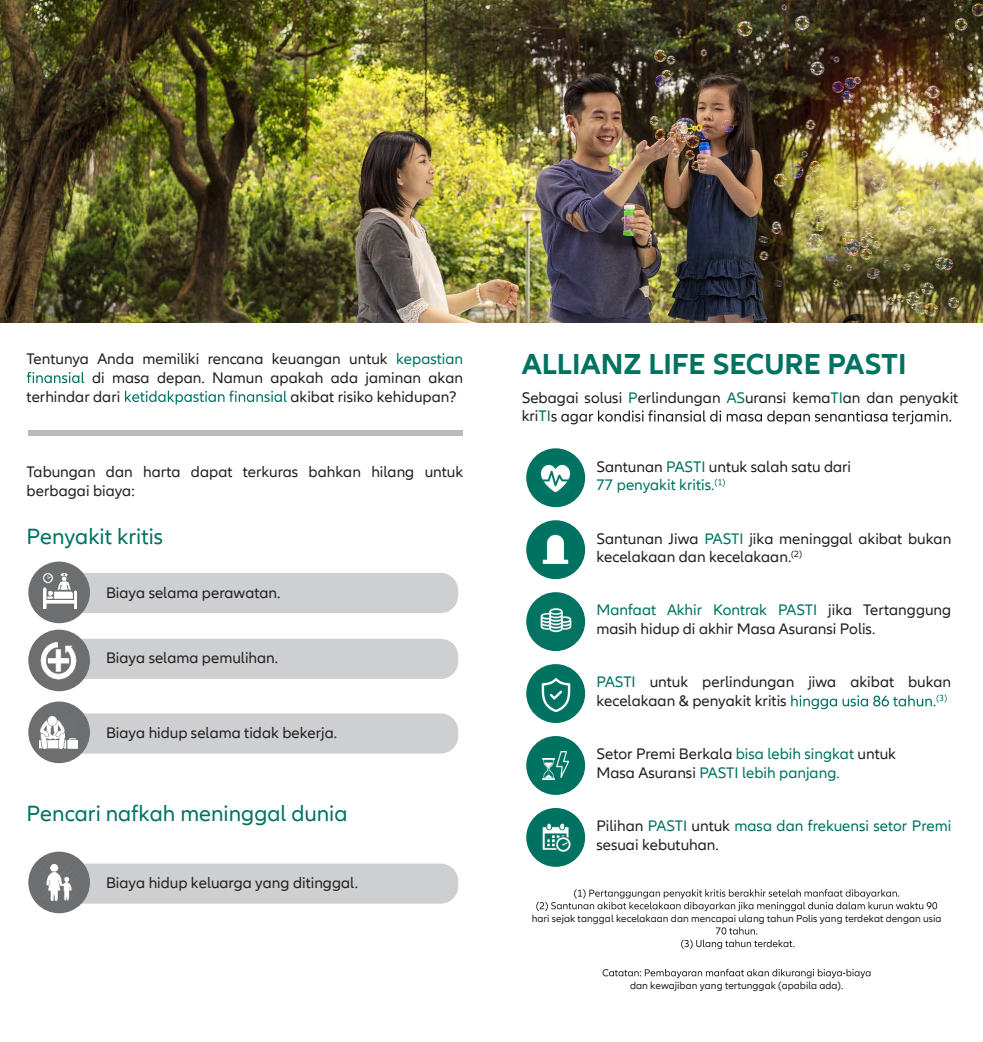
<style>
.page{position:relative;width:983px;height:1042px;background:#fff}
.page>*{position:absolute;margin:0;border:0;box-sizing:border-box;transform-origin:0 0}
.t1{font:700 29.75px "Allianz Neo";color:#007261}
.t2{font:22.75px "Allianz Neo";color:#007261}
.t3{font:15.75px/18.9px "Allianz Neo";color:#231f20}
.t4{font:15.75px/18.9px "Allianz Neo";color:#007261}
.t5{font:10.5px "Allianz Neo";color:#231f20}
.s1{color:#007261}
.s2{color:#231f20}
</style>
<div class="page">
<img style="left:0;top:0;width:982px;height:323px">
<svg style="left:27px;top:372px;width:57px;height:11px"></svg>
<svg style="left:125px;top:391px;width:162px;height:14px"></svg>
<svg style="left:551px;top:410px;width:399px;height:14px"></svg>
<svg style="left:714px;top:479px;width:10px;height:8px"></svg>
<div style="left:28px;top:430px;width:435px;height:5px;background:#b8babc"></div>
<div style="left:526px;top:448px;width:59px;height:59px;background:#007261;border-radius:50%"></div>
<div style="left:526px;top:520px;width:59px;height:59px;background:#007261;border-radius:50%"></div>
<div style="left:526px;top:592px;width:59px;height:59px;background:#007261;border-radius:50%"></div>
<svg style="left:791px;top:694px;width:155px;height:15px"></svg>
<div style="left:526px;top:664px;width:59px;height:59px;background:#007261;border-radius:50%"></div>
<div style="left:526px;top:736px;width:59px;height:59px;background:#007261;border-radius:50%"></div>
<div style="left:526px;top:808px;width:59px;height:59px;background:#007261;border-radius:50%"></div>
<svg style="left:536px;top:889px;width:400px;height:22px"></svg>
<svg style="left:681px;top:927px;width:113px;height:22px"></svg>
<svg style="left:602px;top:969px;width:268px;height:9px"></svg>
<div style="left:65px;top:573px;width:393px;height:40px;background:#cdcfd0;border-radius:18px"></div>
<div style="left:65px;top:639px;width:393px;height:40px;background:#cdcfd0;border-radius:17px"></div>
<div style="left:65px;top:713px;width:393px;height:40px;background:#cdcfd0;border-radius:18px"></div>
<div style="left:28px;top:561px;width:62px;height:62px;background:#6d6e70;border-radius:50%"></div>
<div style="left:28px;top:629px;width:62px;height:62px;background:#6d6e70;border-radius:50%"></div>
<div style="left:28px;top:701px;width:62px;height:62px;background:#6d6e70;border-radius:50%"></div>
<div style="left:65px;top:863px;width:393px;height:40px;background:#cdcfd0;border-radius:18px"></div>
<div style="left:28px;top:851px;width:62px;height:62px;background:#6d6e70;border-radius:50%"></div>
<img style="left:44px;top:573px;width:33px;height:35px">
<img style="left:40px;top:642px;width:37px;height:38px">
<img style="left:39px;top:716px;width:39px;height:32px">
<img style="left:46px;top:864px;width:26px;height:37px">
<img style="left:540px;top:464px;width:30px;height:29px">
<img style="left:533px;top:526px;width:45px;height:46px">
<img style="left:532px;top:597px;width:47px;height:47px">
<img style="left:541px;top:678px;width:30px;height:33px">
<img style="left:542px;top:758px;width:12px;height:21px">
<img style="left:556px;top:751px;width:12px;height:27px">
<img style="left:542px;top:823px;width:29px;height:29px">
<p class="t3" style="left:27px;top:350px;width:438px">Tentunya Anda memiliki rencana keuangan untuk <span class="s1">kepastian</span></p>
<p class="t3" style="left:92px;top:369px;width:372px">di masa depan. Namun apakah ada jaminan akan</p>
<p class="t3" style="left:27px;top:387px;width:95px">terhindar dari</p>
<p class="t3" style="left:290px;top:387px;width:167px">akibat risiko kehidupan?</p>
<p class="t3" style="left:27px;top:463px;width:438px">Tabungan dan harta dapat terkuras bahkan hilang untuk berbagai biaya:</p>
<h2 class="t2" style="left:27px;top:523px;width:138px">Penyakit kritis</h2>
<p class="t3" style="left:106px;top:583px;width:176px">Biaya selama perawatan.</p>
<p class="t3" style="left:106px;top:649px;width:174px">Biaya selama pemulihan.</p>
<p class="t3" style="left:106px;top:724px;width:233px">Biaya hidup selama tidak bekerja.</p>
<h2 class="t2" style="left:27px;top:800px;width:322px">Pencari nafkah meninggal dunia</h2>
<p class="t3" style="left:106px;top:874px;width:253px">Biaya hidup keluarga yang ditinggal.</p>
<h1 class="t1" style="left:521px;top:347px;width:386px">ALLIANZ LIFE SECURE PASTI</h1>
<p class="t3" style="left:521px;top:388px;width:438px">Sebagai solusi <span class="s1">P</span>erlindungan <span class="s1">AS</span>uransi kema<span class="s1">TI</span>an dan penyakit kri<span class="s1">TI</span></p>
<p class="t3" style="left:596px;top:457px;width:256px">Santunan <span class="s1">PASTI</span> untuk salah satu dari<br><span class="s1">77 penyakit kritis.</span></p>
<p class="t3" style="left:596px;top:529px;width:356px">Santunan Jiwa <span class="s1">PASTI</span> jika meninggal akibat bukan kecelakaan dan kecelakaan.<sup>(2)</sup></p>
<p class="t3" style="left:596px;top:601px;width:356px"><span class="s1">Manfaat Akhir Kontrak PASTI</span> jika Tertanggung masih hidup di akhir Masa Asuransi Polis.</p>
<p class="t3" style="left:596px;top:673px;width:356px"><span class="s1">PASTI</span> untuk perlindungan jiwa akibat bukan kecelakaan &amp; penyakit kritis</p>
<p class="t3" style="left:596px;top:745px;width:301px">Setor Premi Berkala <span class="s1">bisa lebih singkat</span> untuk<br>Masa Asuransi <span class="s1">PASTI lebih panjang.</span></p>
<p class="t4" style="left:596px;top:817px;width:356px"><span class="s2">Pilihan</span> PASTI <span class="s2">untuk</span> masa dan frekuensi setor Premi <span class="s2">sesuai kebutuhan.</span></p>
<p class="t5" style="left:531px;top:912px;width:411px">hari sejak tanggal kecelakaan dan mencapai ulang tahun Polis yang terdekat dengan usia</p>
<p class="t5" style="left:630px;top:979px;width:214px">dan kewajiban yang tertunggak (apabila ada).</p>
</div>
